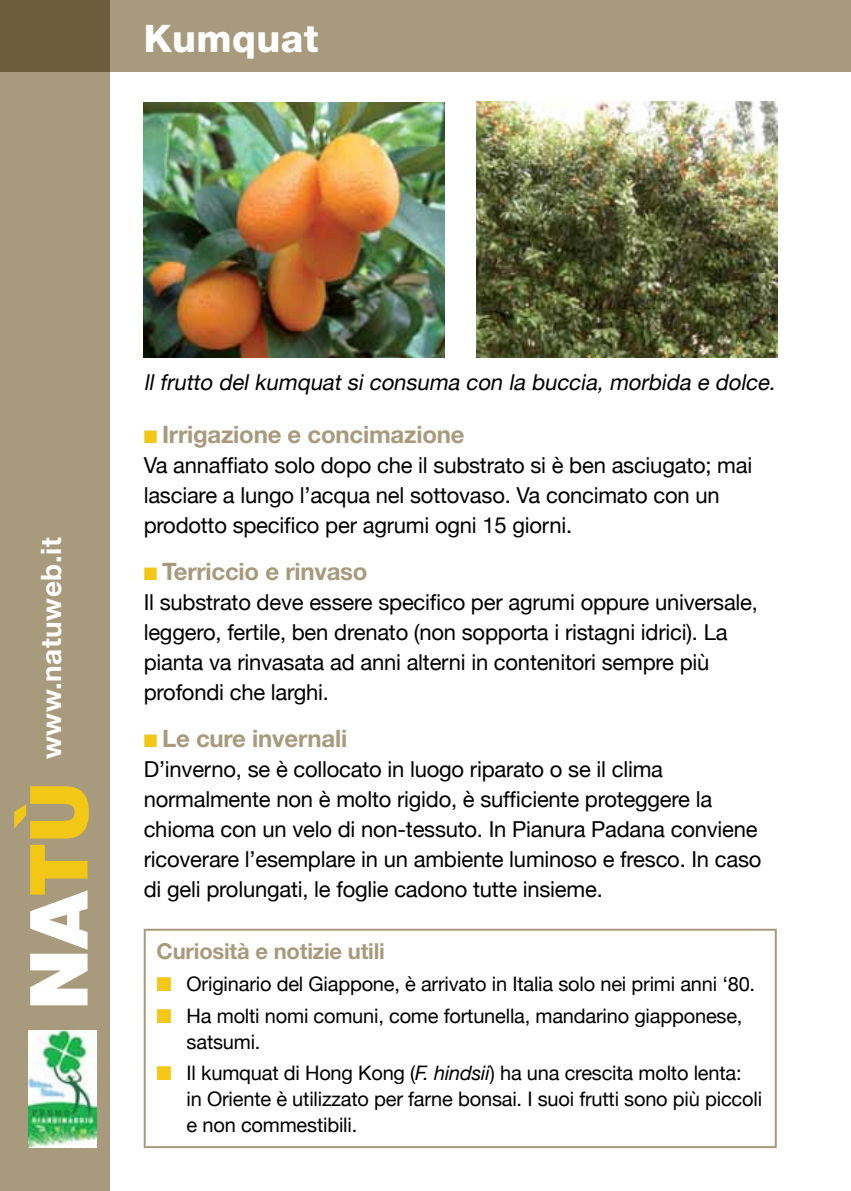
<style>
.page{position:relative;width:851px;height:1191px;background:#fff}
.page>*{position:absolute;margin:0;border:0;box-sizing:border-box;transform-origin:0 0}
.t1{font:800 38px "Helvetica Neue";letter-spacing:.01em;color:#fff}
.t2{font:700 28px "Helvetica Neue";letter-spacing:.02em;color:#fff}
.t3{font:700 24px "Helvetica Neue LT Std";letter-spacing:-.01em;color:#a89a7c}
.t4{font:22px/30px "Helvetica Neue";letter-spacing:-.01em;color:#000}
.t5{font:italic 22px "Helvetica Neue";color:#000}
.t6{font:700 22px "Helvetica Neue LT Std";letter-spacing:-.01em;color:#a89a7c}
.t7{font:20px/26px "Helvetica Neue";letter-spacing:-.01em;color:#000}
.s1{color:#f3c716}
.s2{font-style:italic}
</style>
<div class="page">
<div style="left:144px;top:928px;width:632px;height:220px;border:2px solid #a89a7c"></div>
<div style="left:0;top:0;width:110px;height:1191px;background:#a89a7c"></div>
<svg style="left:14px;top:786px;width:75px;height:219px"></svg>
<img style="left:28px;top:1030px;width:69px;height:117px">
<div style="left:0;top:0;width:850px;height:72px;background:#a89a7c"></div>
<img style="left:144px;top:102px;width:300px;height:255px">
<img style="left:476px;top:102px;width:300px;height:255px">
<h1 class="t1" style="left:144px;top:16px;width:176px">Kumquat</h1>
<p class="t2" style="left:34px;top:759px;width:223px;rotate:-90deg">www.natuweb.it</p>
<p class="t5" style="left:144px;top:369px;width:637px">ll frutto del kumquat si consuma con la buccia, morbida e dolce.</p>
<p class="t3" style="left:144px;top:419px;width:322px"><span class="s1">■</span> Irrigazione e concimazione</p>
<p class="t4" style="left:144px;top:450px;width:610px">Va annaffiato solo dopo che il substrato si è ben asciugato; mai lasciare a lungo l’acqua nel sottovaso. Va concimato con un prodotto specifico per agrumi ogni 15 giorni.</p>
<p class="t3" style="left:144px;top:556px;width:225px"><span class="s1">■</span> Terriccio e rinvaso</p>
<p class="t4" style="left:144px;top:587px;width:615px">Il substrato deve essere specifico per agrumi oppure universale, leggero, fertile, ben drenato (non sopporta i ristagni idrici). La pianta va rinvasata ad anni alterni in contenitori sempre più profondi che larghi.</p>
<p class="t3" style="left:144px;top:723px;width:205px"><span class="s1">■</span> Le cure invernali</p>
<p class="t4" style="left:144px;top:754px;width:619px">D’inverno, se è collocato in luogo riparato o se il clima normalmente non è molto rigido, è sufficiente proteggere la chioma con un velo di non-tessuto. In Pianura Padana conviene ricoverare l’esemplare in un ambiente luminoso e fresco. In caso di geli prolungati, le foglie cadono tutte insieme.</p>
<p class="t6" style="left:157px;top:937px;width:230px">Curiosità e notizie utili</p>
<p class="t7" style="left:157px;top:970px;width:600px"><span class="s1">■</span> Originario del Giappone, è arrivato in Italia solo nei primi anni ‘80.</p>
<p class="t7" style="left:187px;top:1002px;width:557px;text-indent:-30px"><span class="s1">■</span> Ha molti nomi comuni, come fortunella, mandarino giapponese, satsumi.</p>
<p class="t7" style="left:187px;top:1059px;width:577px;text-indent:-30px"><span class="s1">■</span> Il kumquat di Hong Kong (<span class="s2">F. hindsii</span>) ha una crescita molto lenta:<br>in Oriente è utilizzato per farne bonsai. I suoi frutti sono più piccoli e non commestibili.</p>
</div>
